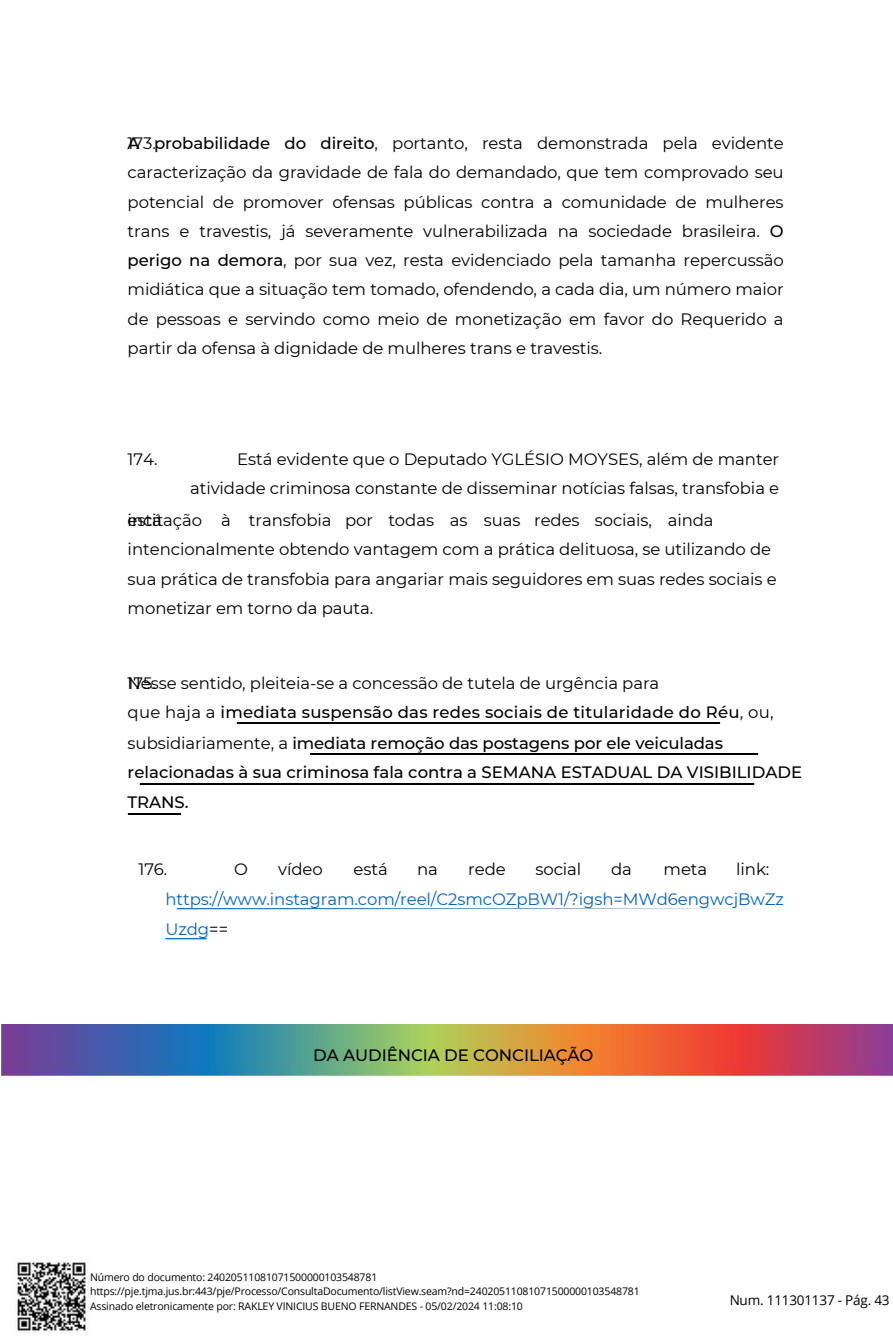
<style>
.page{position:relative;width:893px;height:1338px;background:#fff}
.page>*{position:absolute;margin:0;border:0;box-sizing:border-box;transform-origin:0 0}
.t1{font:16.5px/29.2px "Montserrat";letter-spacing:-.005em;color:#000}
.t2{font:500 16.5px/29.8px "Montserrat";color:#000}
.t3{font:16.5px/30.3px "Montserrat";letter-spacing:-.005em;color:#0563c1}
.t4{font:13.5px "Open Sans";letter-spacing:-.015em;color:#000}
.t5{font:10.5px/14.7px "Open Sans";letter-spacing:-.015em;color:#000}
.s1{font-weight:500}
.s2{font-weight:400}
.s3{color:#000}
</style>
<div class="page">
<img style="left:17px;top:1262px;width:71px;height:71px">
<img style="left:1px;top:1024px;width:890px;height:51px">
<img style="left:128px;top:813px;width:54px;height:2px">
<img style="left:165px;top:938px;width:41px;height:1px">
<img style="left:139px;top:783px;width:616px;height:1px">
<img style="left:176px;top:908px;width:561px;height:1px">
<img style="left:236px;top:723px;width:485px;height:1px">
<img style="left:309px;top:753px;width:450px;height:1px">
<h2 class="t1" style="left:128px;top:128px;width:657px">173.<span class="s1">probabilidade do direito</span>, portanto, resta demonstrada pela evidente</h2>
<h2 class="t1" style="left:128px;top:128px;width:657px"><span class="s1">A<br></span>caracterização da gravidade de fala do demandado, que tem comprovado seu potencial de promover ofensas públicas contra a comunidade de mulheres trans e travestis, já severamente vulnerabilizada na sociedade brasileira. <span class="s1">O perigo na demora</span>, por sua vez, resta evidenciado pela tamanha repercussão midiática que a situação tem tomado, ofendendo, a cada dia, um número maior de pessoas e servindo como meio de monetização em favor do Requerido a partir da ofensa à dignidade de mulheres trans e travestis.</h2>
<h2 class="t1" style="left:128px;top:444px;width:31px">174.</h2>
<h2 class="t1" style="left:190px;top:444px;width:590px;text-align:right">Está evidente que o Deputado YGLÉSIO MOYSES, além de manter atividade criminosa constante de disseminar notícias falsas, transfobia e</h2>
<h2 class="t1" style="left:128px;top:505px;width:76px">incitação</h2>
<h2 class="t1" style="left:128px;top:505px;width:36px">está</h2>
<h2 class="t1" style="left:221px;top:505px;width:11px">à</h2>
<h2 class="t1" style="left:249px;top:505px;width:84px">transfobia</h2>
<h2 class="t1" style="left:345px;top:505px;width:29px">por</h2>
<h2 class="t1" style="left:388px;top:505px;width:47px">todas</h2>
<h2 class="t1" style="left:449px;top:505px;width:19px">as</h2>
<p class="t1" style="left:483px;top:505px;width:38px">suas</p>
<p class="t1" style="left:534px;top:505px;width:47px">redes</p>
<p class="t1" style="left:594px;top:505px;width:59px">sociais,</p>
<p class="t1" style="left:667px;top:505px;width:47px">ainda</p>
<h2 class="t1" style="left:128px;top:534px;width:650px;line-height:29.8px">intencionalmente obtendo vantagem com a prática delituosa, se utilizando de sua prática de transfobia para angariar mais seguidores em suas redes sociais e monetizar em torno da pauta.</h2>
<p class="t1" style="left:128px;top:668px;width:533px">17esse sentido, pleiteia-se a concessão de tutela de urgência para</p>
<h2 class="t2" style="left:128px;top:668px;width:675px"><span class="s2">N5.<br>que haja a</span> imediata suspensão das redes sociais de titularidade do Réu<span class="s2">, ou, subsidiariamente, a</span> imediata remoção das postagens por ele veiculadas relacionadas à sua criminosa fala contra a SEMANA ESTADUAL DA VISIBILIDADE TRANS.</h2>
<h2 class="t1" style="left:138px;top:854px;width:30px">176.</h2>
<h2 class="t1" style="left:234px;top:854px;width:15px">O</h2>
<h2 class="t1" style="left:278px;top:854px;width:46px">vídeo</h2>
<h2 class="t1" style="left:353px;top:854px;width:36px">está</h2>
<h2 class="t1" style="left:417px;top:854px;width:22px">na</h2>
<h2 class="t1" style="left:468px;top:854px;width:39px">rede</h2>
<h2 class="t1" style="left:535px;top:854px;width:47px">social</h2>
<h2 class="t1" style="left:610px;top:854px;width:22px">da</h2>
<p class="t1" style="left:663px;top:854px;width:45px">meta</p>
<p class="t1" style="left:735px;top:854px;width:35px">link:</p>
<p class="t3" style="left:165px;top:884px;width:619px">https://www.instagram.com/reel/C2smcOZpBW1/?igsh=MWd6engwcjBwZz<br>Uzdg<span class="s3">==</span></p>
<p class="t2" style="left:313px;top:1039px;width:281px">DA AUDIÊNCIA DE CONCILIAÇÃO</p>
<h2 class="t5" style="left:90px;top:1269px;width:551px">Número do documento: 24020511081071500000103548781 https://pje.tjma.jus.br:443/pje/Processo/ConsultaDocumento/listView.seam?nd=24020511081071500000103548781<br>Assinado eletronicamente por: RAKLEY VINICIUS BUENO FERNANDES - 05/02/2024 11:08:10</h2>
<h2 class="t4" style="left:729px;top:1290px;width:161px">Num. 111301137 - Pág. 43</h2>
</div>
